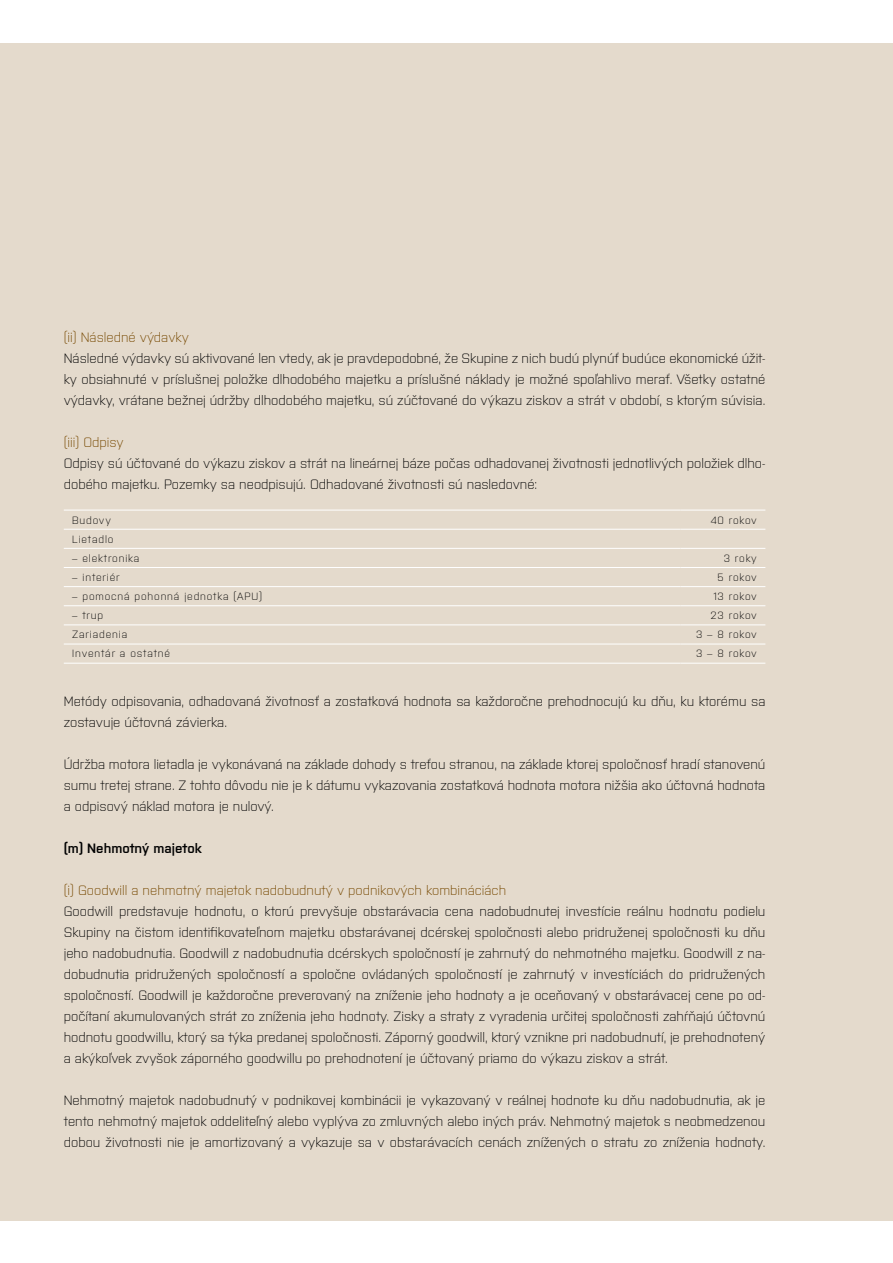
<style>
.page{position:relative;width:893px;height:1263px;background:#fff}
.page>*{position:absolute;margin:0;border:0;box-sizing:border-box;transform-origin:0 0}
.t1{font:300 13.5px/21px "Purista";color:#000;text-align:justify}
.t2{font:300 13.5px "Purista";color:#764800}
.t3{font:600 13.5px "Purista";color:#000}
.t4{font:300 10.5px "Purista";letter-spacing:.08em;color:#000}
</style>
<div class="page">
<div style="left:0;top:43px;width:893px;height:1177px;background:#e4dacc"></div>
<hr style="left:64px;top:529px;width:616px;height:1px;background:#fff">
<hr style="left:680px;top:529px;width:85px;height:1px;background:#fff">
<hr style="left:64px;top:548px;width:616px;height:1px;background:#fff">
<hr style="left:680px;top:548px;width:85px;height:1px;background:#fff">
<hr style="left:64px;top:567px;width:616px;height:1px;background:#fff">
<hr style="left:680px;top:567px;width:85px;height:1px;background:#fff">
<hr style="left:64px;top:586px;width:616px;height:1px;background:#fff">
<hr style="left:680px;top:586px;width:85px;height:1px;background:#fff">
<hr style="left:64px;top:605px;width:616px;height:1px;background:#fff">
<hr style="left:680px;top:605px;width:85px;height:1px;background:#fff">
<hr style="left:64px;top:624px;width:616px;height:1px;background:#fff">
<hr style="left:680px;top:624px;width:85px;height:1px;background:#fff">
<hr style="left:64px;top:644px;width:616px;height:1px;background:#fff">
<hr style="left:680px;top:644px;width:85px;height:1px;background:#fff">
<hr style="left:64px;top:663px;width:616px;height:1px;background:#fff">
<hr style="left:680px;top:663px;width:85px;height:1px;background:#fff">
<hr style="left:64px;top:510px;width:616px;height:1px;background:#fff">
<hr style="left:680px;top:510px;width:85px;height:1px;background:#fff">
<p class="t2" style="left:64px;top:327px;width:127px">(ii) Následné výdavky</p>
<p class="t1" style="left:64px;top:346px;width:703px">Následné výdavky sú aktivované len vtedy, ak je pravdepodobné, že Skupine z nich budú plynúť budúce ekonomické úžit&shy;ky obsiahnuté v príslušnej položke dlhodobého majetku a príslušné náklady je možné spoľahlivo merať. Všetky ostatné výdavky, vrátane bežnej údržby dlhodobého majetku, sú zúčtované do výkazu ziskov a strát v období, s ktorým súvisia.</p>
<p class="t2" style="left:64px;top:432px;width:61px">(iii) Odpisy</p>
<p class="t1" style="left:64px;top:451px;width:703px">Odpisy sú účtované do výkazu ziskov a strát na lineárnej báze počas odhadovanej životnosti jednotlivých položiek dlho&shy;dobého majetku. Pozemky sa neodpisujú. Odhadované životnosti sú nasledovné:</p>
<p class="t4" style="left:72px;top:512px;width:40px">Budovy</p>
<p class="t4" style="left:711px;top:512px;width:48px">40 rokov</p>
<p class="t4" style="left:72px;top:531px;width:43px">Lietadlo</p>
<p class="t4" style="left:72px;top:550px;width:69px">– elektronika</p>
<p class="t4" style="left:724px;top:550px;width:35px">3 roky</p>
<p class="t4" style="left:72px;top:570px;width:49px">– interiér</p>
<p class="t4" style="left:718px;top:570px;width:41px">5 rokov</p>
<p class="t4" style="left:72px;top:589px;width:191px">– pomocná pohonná jednotka (APU)</p>
<p class="t4" style="left:713px;top:589px;width:45px">13 rokov</p>
<p class="t4" style="left:72px;top:608px;width:32px">– trup</p>
<p class="t4" style="left:710px;top:608px;width:48px">23 rokov</p>
<p class="t4" style="left:72px;top:627px;width:56px">Zariadenia</p>
<p class="t4" style="left:696px;top:627px;width:62px">3 – 8 rokov</p>
<p class="t4" style="left:72px;top:646px;width:99px">Inventár a ostatné</p>
<p class="t4" style="left:696px;top:646px;width:62px">3 – 8 rokov</p>
<p class="t1" style="left:64px;top:689px;width:703px">Metódy odpisovania, odhadovaná životnosť a zostatková hodnota sa každoročne prehodnocujú ku dňu, ku ktorému sa zostavuje účtovná závierka.</p>
<p class="t1" style="left:64px;top:752px;width:703px">Údržba motora lietadla je vykonávaná na základe dohody s treťou stranou, na základe ktorej spoločnosť hradí stanovenú sumu tretej strane. Z tohto dôvodu nie je k dátumu vykazovania zostatková hodnota motora nižšia ako účtovná hodnota a odpisový náklad motora je nulový.</p>
<p class="t3" style="left:64px;top:838px;width:139px">(m) Nehmotný majetok</p>
<p class="t2" style="left:64px;top:880px;width:444px">(i) Goodwill a nehmotný majetok nadobudnutý v podnikových kombináciách</p>
<p class="t1" style="left:64px;top:899px;width:703px">Goodwill predstavuje hodnotu, o ktorú prevyšuje obstarávacia cena nadobudnutej investície reálnu hodnotu podielu Skupiny na čistom identifikovateľnom majetku obstarávanej dcérskej spoločnosti alebo pridruženej spoločnosti ku dňu jeho nadobudnutia. Goodwill z nadobudnutia dcérskych spoločností je zahrnutý do nehmotného majetku. Goodwill z na&shy;dobudnutia pridružených spoločností a spoločne ovládaných spoločností je zahrnutý v investíciách do pridružených spoločností. Goodwill je každoročne preverovaný na zníženie jeho hodnoty a je oceňovaný v obstarávacej cene po od&shy;počítaní akumulovaných strát zo zníženia jeho hodnoty. Zisky a straty z vyradenia určitej spoločnosti zahŕňajú účtovnú hodnotu goodwillu, ktorý sa týka predanej spoločnosti. Záporný goodwill, ktorý vznikne pri nadobudnutí, je prehodnotený a akýkoľvek zvyšok záporného goodwillu po prehodnotení je účtovaný priamo do výkazu ziskov a strát.</p>
<p class="t1" style="left:64px;top:1088px;width:703px">Nehmotný majetok nadobudnutý v podnikovej kombinácii je vykazovaný v reálnej hodnote ku dňu nadobudnutia, ak je tento nehmotný majetok oddeliteľný alebo vyplýva zo zmluvných alebo iných práv. Nehmotný majetok s neobmedzenou dobou životnosti nie je amortizovaný a vykazuje sa v obstarávacích cenách znížených o stratu zo zníženia hodnoty.</p>
</div>
